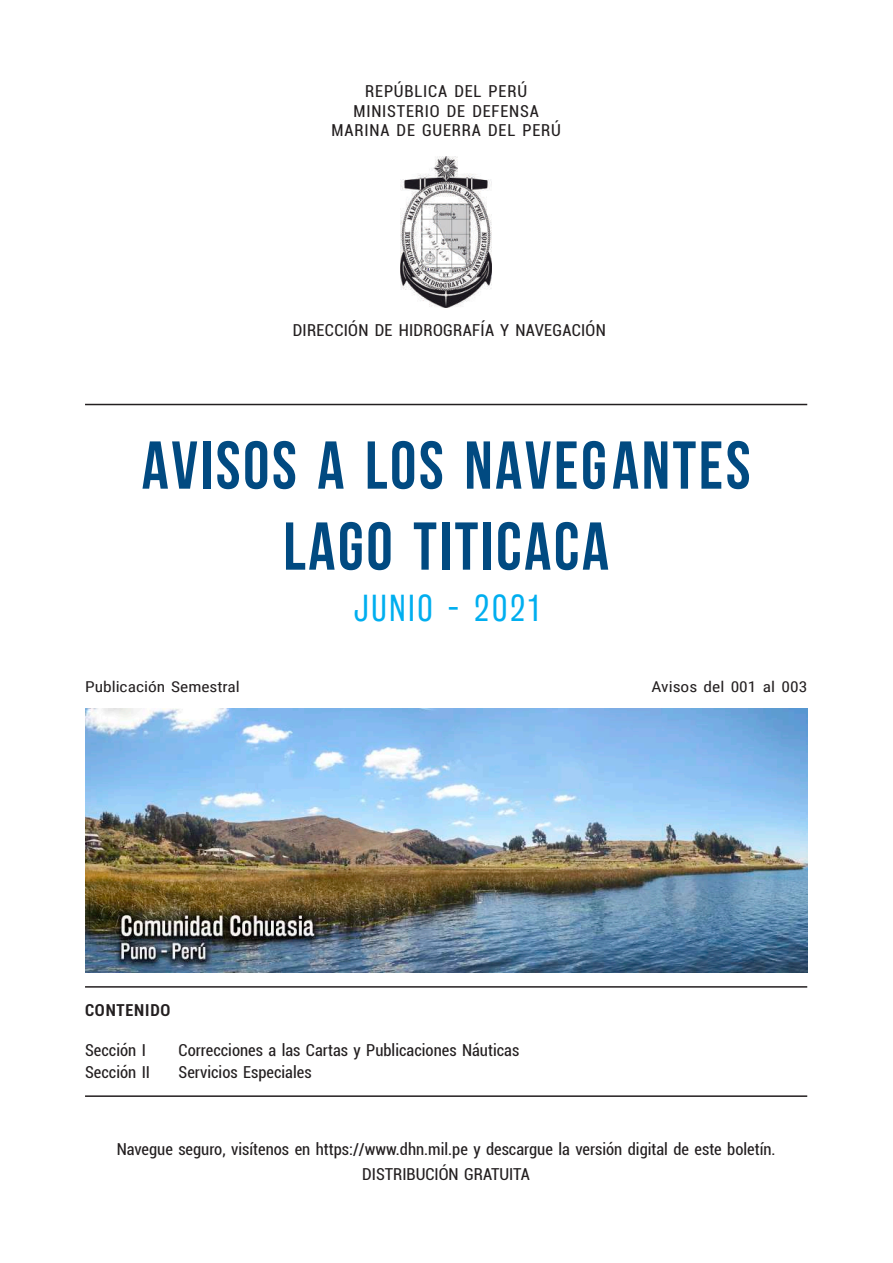
<style>
.page{position:relative;width:893px;height:1263px;background:#fff}
.page>*{position:absolute;margin:0;border:0;box-sizing:border-box;transform-origin:0 0}
.t1{font:700 67.5px/81px "Bebas Neue";letter-spacing:.04em;color:#014a81;text-align:center}
.t2{font:33px "Rakesly Bk";letter-spacing:.11em;color:#00aeef}
.t3{font:condensed 16.5px/25.5px "Roboto";color:#231f20;text-align:center}
.t4{font:condensed 16.5px/19.5px "Roboto";letter-spacing:.05em;color:#231f20;text-align:center}
.t5{font:condensed 16.5px "Roboto";letter-spacing:.02em;color:#231f20}
.t6{font:700 condensed 16.5px "Roboto";letter-spacing:.05em;color:#231f20}
.t7{font:15px "Roboto Condensed";color:#231f20;scale:1.16 1}
</style>
<div class="page">
<hr style="left:85px;top:404px;width:722px;height:1px;background:#231f20">
<hr style="left:85px;top:986px;width:722px;height:2px;background:#231f20">
<hr style="left:85px;top:1095px;width:722px;height:2px;background:#231f20">
<img style="left:401px;top:157px;width:91px;height:150px">
<img style="left:85px;top:709px;width:723px;height:263px">
<p class="t4" style="left:331px;top:81px;width:231px">REPÚBLICA DEL PERÚ<br>MINISTERIO DE DEFENSA<br>MARINA DE GUERRA DEL PERÚ</p>
<p class="t5" style="left:293px;top:319px;width:315px">DIRECCIÓN DE HIDROGRAFÍA Y NAVEGACIÓN</p>
<h1 class="t1" style="left:142px;top:424px;width:610px">AVISOS A LOS NAVEGANTES<br>LAGO TITICACA</h1>
<h2 class="t2" style="left:354px;top:588px;width:186px">JUNIO - 2021</h2>
<p class="t7" style="left:85px;top:676px;width:135px">Publicación Semestral</p>
<p class="t7" style="left:652px;top:676px;width:136px">Avisos del 001 al 003</p>
<p class="t6" style="left:85px;top:999px;width:87px">CONTENIDO</p>
<p class="t3" style="left:85px;top:1036px;width:62px">Sección I</p>
<p class="t3" style="left:179px;top:1036px;width:342px">Correcciones a las Cartas y Publicaciones Náuticas</p>
<p class="t3" style="left:85px;top:1059px;width:67px">Sección II</p>
<p class="t3" style="left:179px;top:1059px;width:135px">Servicios Especiales</p>
<p class="t3" style="left:117px;top:1135px;width:660px">Navegue seguro, visítenos en https://www.dhn.mil.pe y descargue la versión digital de este boletín.<br>DISTRIBUCIÓN GRATUITA</p>
</div>
